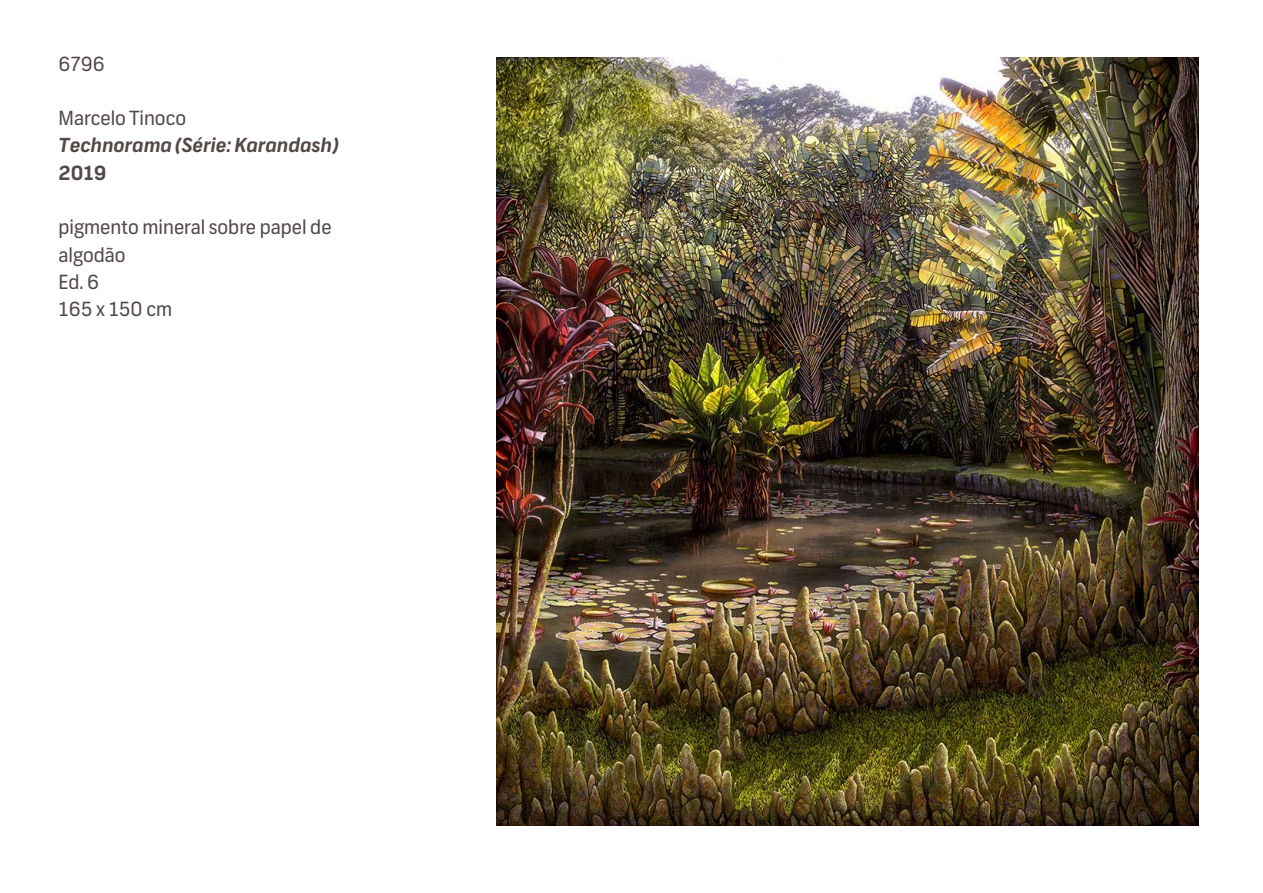
<style>
.page{position:relative;width:1263px;height:893px;background:#fff}
.page>*{position:absolute;margin:0;border:0;box-sizing:border-box;transform-origin:0 0}
.t1{font:19.5px/27.3px "Frank";color:#524946}
.t2{font:italic 700 19.5px "Frank";color:#524946}
.t3{font:700 19.5px "Frank";color:#524946}
</style>
<div class="page">
<img style="left:496px;top:57px;width:702px;height:768px">
<p class="t1" style="left:58px;top:50px;width:48px">6796</p>
<p class="t1" style="left:58px;top:105px;width:129px">Marcelo Tinoco</p>
<p class="t2" style="left:58px;top:134px;width:282px">Technorama (Série: Karandash)</p>
<p class="t3" style="left:58px;top:161px;width:49px">2019</p>
<p class="t1" style="left:58px;top:216px;width:275px">pigmento mineral sobre papel de algodão<br>Ed. 6<br>165 x 150 cm</p>
</div>
